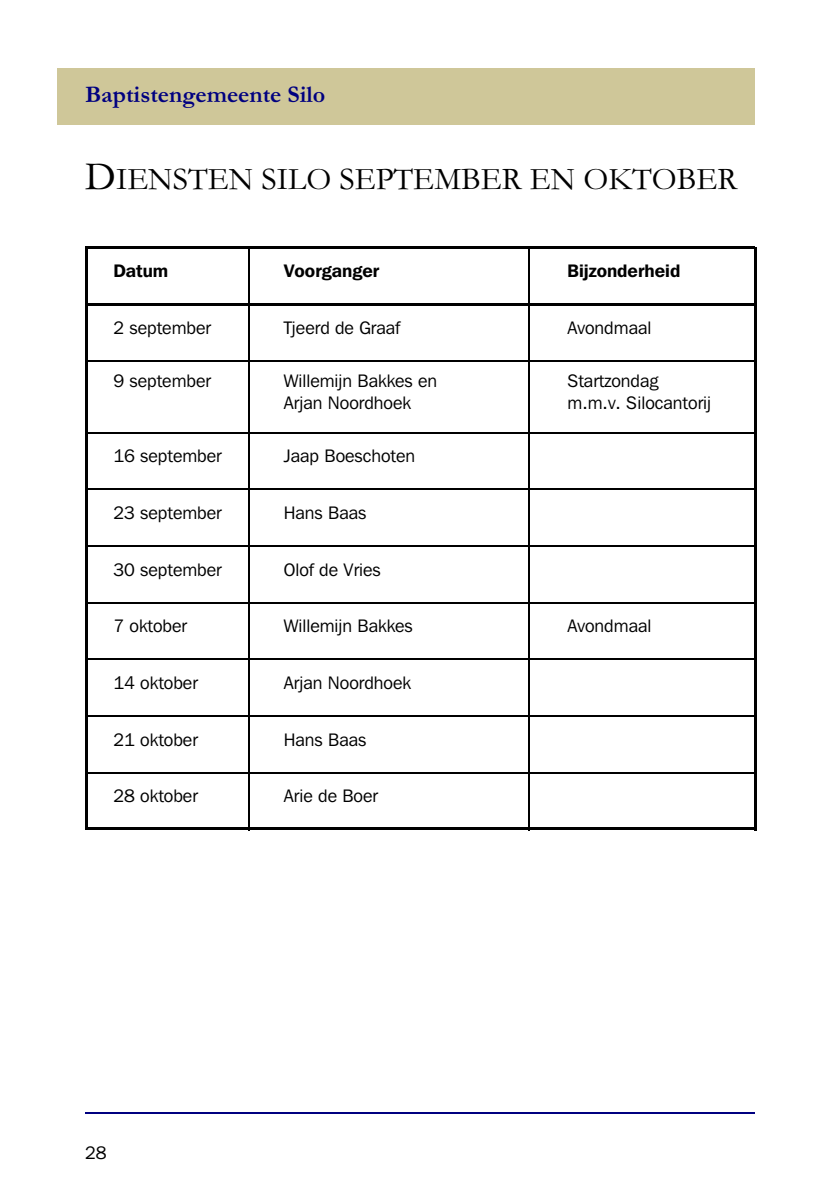
<style>
.page{position:relative;width:840px;height:1191px;background:#fff}
.page>*{position:absolute;margin:0;border:0;box-sizing:border-box;transform-origin:0 0}
.t1{font:32px "Garamond";color:#000}
.t2{font:700 24px "Garamond";color:#000080}
.t3{font:18px "Franklin Gothic IT Cby BT";color:#000}
.t4{font:700 18px "Franklin Gothic IT Cby BT";color:#000}
.s1{font-size:40px}
</style>
<div class="page">
<hr style="left:527px;top:247px;width:2px;height:583px;background:#000">
<hr style="left:85px;top:246px;width:669px;height:3px;background:#000">
<hr style="left:85px;top:249px;width:3px;height:578px;background:#000">
<hr style="left:753px;top:247px;width:3px;height:583px;background:#000">
<hr style="left:248px;top:247px;width:1px;height:583px;background:#000">
<hr style="left:85px;top:303px;width:669px;height:2px;background:#000">
<hr style="left:85px;top:360px;width:669px;height:2px;background:#000">
<hr style="left:85px;top:432px;width:669px;height:2px;background:#000">
<hr style="left:85px;top:488px;width:669px;height:2px;background:#000">
<hr style="left:85px;top:545px;width:669px;height:2px;background:#000">
<hr style="left:85px;top:602px;width:669px;height:1px;background:#000">
<hr style="left:85px;top:658px;width:669px;height:2px;background:#000">
<hr style="left:85px;top:715px;width:669px;height:2px;background:#000">
<hr style="left:85px;top:772px;width:669px;height:1px;background:#000">
<hr style="left:85px;top:827px;width:669px;height:3px;background:#000">
<hr style="left:85px;top:1111px;width:669px;height:2px;background:#000080">
<div style="left:57px;top:68px;width:697px;height:56px;background:#cfc799"></div>
<h2 class="t2" style="left:85px;top:86px;width:242px">Baptistengemeente Silo</h2>
<h1 class="t1" style="left:85px;top:168px;width:653px"><span class="s1">D</span>IENSTEN SILO SEPTEMBER EN OKTOBER</h1>
<p class="t4" style="left:113px;top:264px;width:56px">Datum</p>
<p class="t4" style="left:283px;top:264px;width:97px">Voorganger</p>
<p class="t4" style="left:567px;top:264px;width:114px">Bijzonderheid</p>
<p class="t3" style="left:113px;top:320px;width:99px">2 september</p>
<p class="t3" style="left:283px;top:320px;width:118px">Tjeerd de Graaf</p>
<p class="t3" style="left:567px;top:320px;width:85px">Avondmaal</p>
<p class="t3" style="left:113px;top:373px;width:99px">9 september</p>
<p class="t3" style="left:283px;top:373px;width:155px">Willemijn Bakkes en</p>
<p class="t3" style="left:567px;top:373px;width:92px">Startzondag</p>
<p class="t3" style="left:283px;top:395px;width:129px">Arjan Noordhoek</p>
<p class="t3" style="left:567px;top:395px;width:145px">m.m.v. Silocantorij</p>
<p class="t3" style="left:113px;top:448px;width:110px">16 september</p>
<p class="t3" style="left:283px;top:448px;width:133px">Jaap Boeschoten</p>
<p class="t3" style="left:113px;top:505px;width:110px">23 september</p>
<p class="t3" style="left:283px;top:505px;width:84px">Hans Baas</p>
<p class="t3" style="left:113px;top:562px;width:110px">30 september</p>
<p class="t3" style="left:283px;top:562px;width:98px">Olof de Vries</p>
<p class="t3" style="left:113px;top:618px;width:75px">7 oktober</p>
<p class="t3" style="left:283px;top:618px;width:130px">Willemijn Bakkes</p>
<p class="t3" style="left:567px;top:618px;width:85px">Avondmaal</p>
<p class="t3" style="left:113px;top:675px;width:86px">14 oktober</p>
<p class="t3" style="left:283px;top:675px;width:129px">Arjan Noordhoek</p>
<p class="t3" style="left:113px;top:732px;width:86px">21 oktober</p>
<p class="t3" style="left:283px;top:732px;width:84px">Hans Baas</p>
<p class="t3" style="left:113px;top:788px;width:86px">28 oktober</p>
<p class="t3" style="left:283px;top:788px;width:96px">Arie de Boer</p>
<p class="t3" style="left:85px;top:1145px;width:23px">28</p>
</div>
